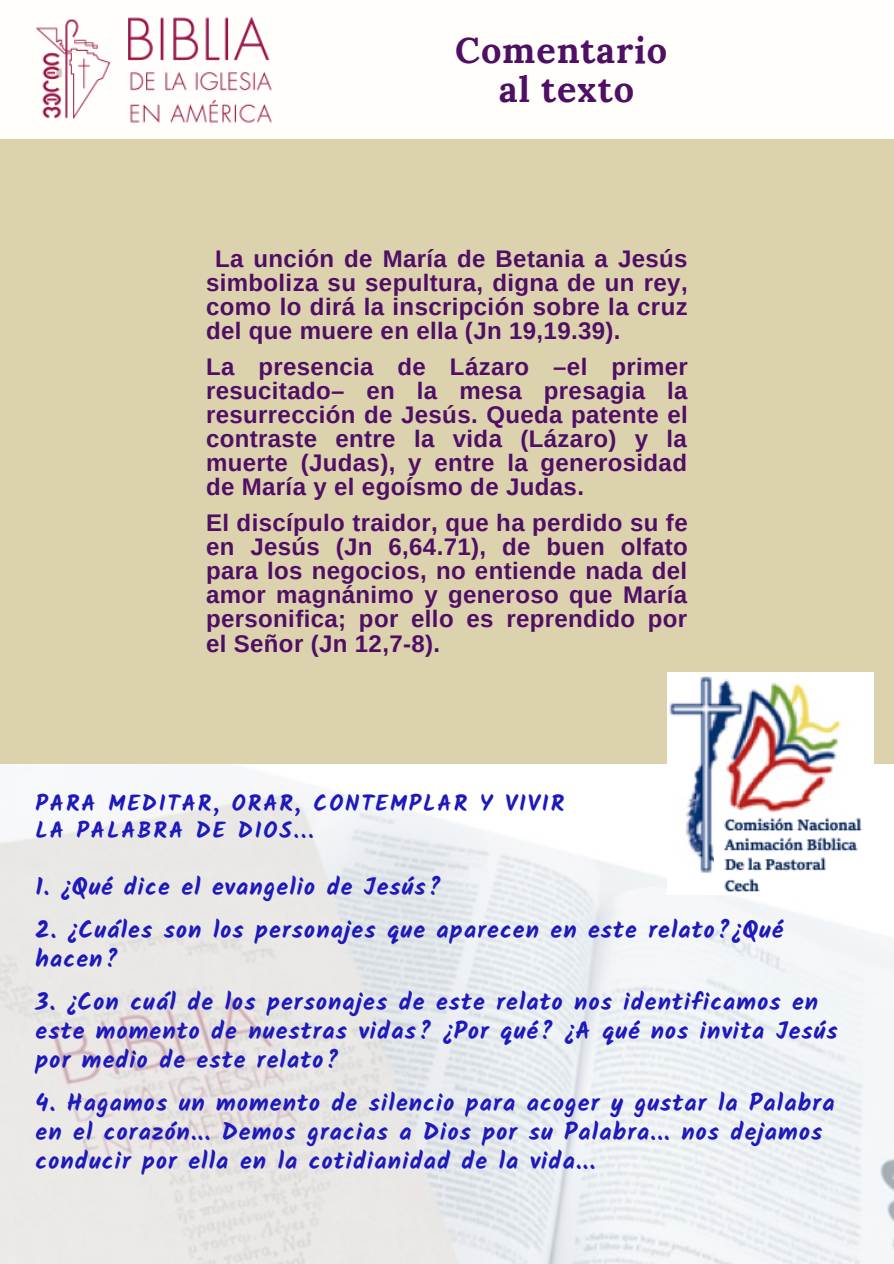
<style>
.page{position:relative;width:894px;height:1264px;background:#fff}
.page>*{position:absolute;margin:0;border:0;box-sizing:border-box;transform-origin:0 0}
.t1{font:700 36px "Lora";letter-spacing:.025em;color:#4f0f65}
.t2{font:700 24px/24px "Arimo";letter-spacing:.015em;color:#4f0f65;text-align:justify}
.t3{font:700 24px/29px "Kalam";letter-spacing:.045em;color:#1d19bb}
.t4{font:700 22.5px "Kalam";letter-spacing:.085em;color:#1d19bb}
</style>
<div class="page">
<div style="left:0;top:0;width:893px;height:1263px;background:#fffefa"></div>
<img style="left:0;top:763px;width:893px;height:500px">
<div style="left:0;top:139px;width:893px;height:624px;background:#ddd2ae"></div>
<img style="left:36px;top:16px;width:236px;height:107px">
<img style="left:667px;top:673px;width:206px;height:221px">
<img style="left:714px;top:809px;width:159px;height:85px">
<p class="t1" style="left:455px;top:27px;width:213px">Comentario</p>
<p class="t1" style="left:498px;top:65px;width:137px">al texto</p>
<p class="t2" style="left:206px;top:247px;width:483px;text-indent:9px">La unción de María de Betania a Jesús simboliza su sepultura, digna de un rey, como lo dirá la inscripción sobre la cruz del que muere en ella (Jn 19,19.39).</p>
<p class="t2" style="left:206px;top:355px;width:483px">La presencia de Lázaro –el primer resucitado– en la mesa presagia la resurrección de Jesús. Queda patente el contraste entre la vida (Lázaro) y la muerte (Judas), y entre la generosidad de María y el egoísmo de Judas.</p>
<p class="t2" style="left:206px;top:511px;width:483px">El discípulo traidor, que ha perdido su fe en Jesús (Jn 6,64.71), de buen olfato para los negocios, no entiende nada del amor magnánimo y generoso que María personifica; por ello es reprendido por el Señor (Jn 12,7-8).</p>
<p class="t4" style="left:36px;top:790px;width:530px">PARA MEDITAR, ORAR, CONTEMPLAR Y VIVIR</p>
<p class="t4" style="left:36px;top:817px;width:280px">LA PALABRA DE DIOS...</p>
<p class="t3" style="left:36px;top:872px;width:407px">1. ¿Qué dice el evangelio de Jesús?</p>
<p class="t3" style="left:36px;top:915px;width:748px">2. ¿Cuáles son los personajes que aparecen en este relato?¿Qué hacen?</p>
<p class="t3" style="left:36px;top:987px;width:803px">3. ¿Con cuál de los personajes de este relato nos identificamos en este momento de nuestras vidas? ¿Por qué? ¿A qué nos invita Jesús por medio de este relato?</p>
<p class="t3" style="left:36px;top:1088px;width:800px">4. Hagamos un momento de silencio para acoger y gustar la Palabra en el corazón... Demos gracias a Dios por su Palabra... nos dejamos conducir por ella en la cotidianidad de la vida...</p>
</div>
